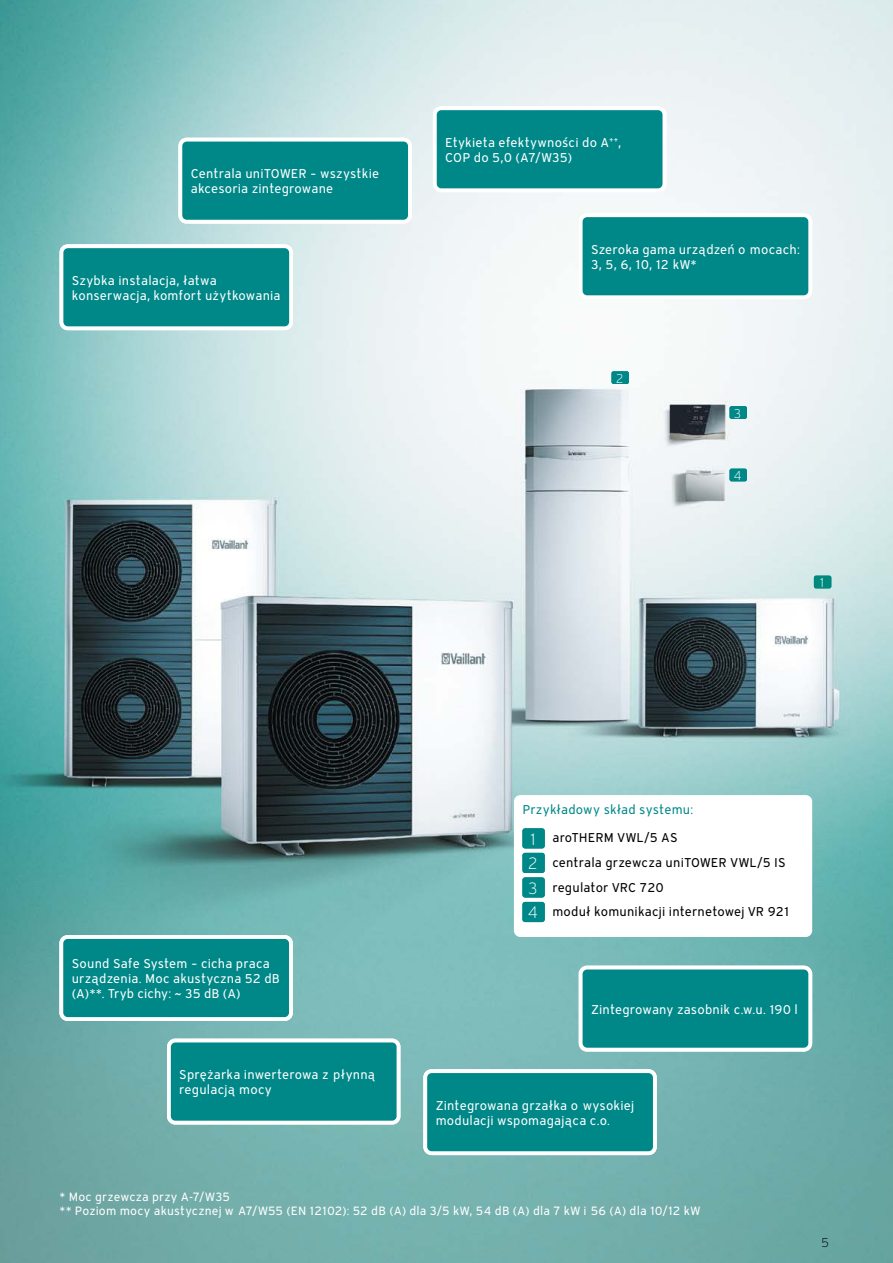
<style>
.page{position:relative;width:893px;height:1263px;background:#fff}
.page>*{position:absolute;margin:0;border:0;box-sizing:border-box;transform-origin:0 0}
.t1{font:300 16.35px/24.6px "Vaillant 16";color:#fff}
.t2{font:12.75px/15.3px "Vaillant 16";letter-spacing:.01em;color:#fff}
.t3{font:12.75px/24.8px "Vaillant 16";letter-spacing:.015em;color:#000}
.t4{font:12.75px "Vaillant 16";letter-spacing:.01em;color:#008889}
.t5{font:300 12.75px "Vaillant 16";color:#fff}
.t6{font:300 12.75px "Vaillant 16";color:#000}
.t7{font:12px/14.4px "Vaillant 16";letter-spacing:.01em;color:#fff}
</style>
<div class="page">
<img style="left:0;top:0;width:893px;height:1263px">
<div style="left:61px;top:937px;width:230px;height:82px;background:#008889;border-radius:6px"></div>
<div style="left:59px;top:935px;width:234px;height:86px;border:4px solid #fff;border-radius:6px"></div>
<div style="left:61px;top:246px;width:230px;height:82px;background:#008889;border-radius:6px"></div>
<div style="left:60px;top:244px;width:233px;height:86px;border:4px solid #fff;border-radius:6px"></div>
<div style="left:180px;top:140px;width:230px;height:82px;background:#008889;border-radius:6px"></div>
<div style="left:178px;top:138px;width:234px;height:86px;border:4px solid #fff;border-radius:6px"></div>
<div style="left:581px;top:967px;width:229px;height:82px;background:#008889;border-radius:6px"></div>
<div style="left:579px;top:966px;width:233px;height:85px;border:4px solid #fff;border-radius:6px"></div>
<div style="left:514px;top:795px;width:298px;height:142px;background:#fff;border-radius:6px"></div>
<div style="left:522px;top:828px;width:23px;height:20px;background:#008889;border-radius:3px"></div>
<div style="left:522px;top:853px;width:23px;height:20px;background:#008889;border-radius:3px"></div>
<div style="left:522px;top:877px;width:23px;height:20px;background:#008889;border-radius:3px"></div>
<div style="left:522px;top:902px;width:23px;height:20px;background:#008889;border-radius:3px"></div>
<div style="left:169px;top:1040px;width:229px;height:82px;background:#008889;border-radius:6px"></div>
<div style="left:167px;top:1038px;width:233px;height:86px;border:4px solid #fff;border-radius:6px"></div>
<div style="left:425px;top:1071px;width:230px;height:82px;background:#008889;border-radius:6px"></div>
<div style="left:423px;top:1069px;width:234px;height:86px;border:4px solid #fff;border-radius:6px"></div>
<div style="left:435px;top:108px;width:229px;height:82px;background:#008889;border-radius:6px"></div>
<div style="left:433px;top:106px;width:233px;height:86px;border:4px solid #fff;border-radius:6px"></div>
<div style="left:581px;top:215px;width:229px;height:82px;background:#008889;border-radius:6px"></div>
<div style="left:579px;top:213px;width:233px;height:86px;border:4px solid #fff;border-radius:6px"></div>
<div style="left:814px;top:576px;width:17px;height:12px;background:#00897d;border-radius:2px"></div>
<div style="left:611px;top:371px;width:18px;height:13px;background:#008889;border-radius:2px"></div>
<div style="left:729px;top:406px;width:18px;height:13px;background:#008889;border-radius:2px"></div>
<div style="left:729px;top:469px;width:18px;height:12px;background:#008889;border-radius:2px"></div>
<p class="t2" style="left:191px;top:166px;width:190px">Centrala uniTOWER – wszystkie akcesoria zintegrowane</p>
<p class="t2" style="left:72px;top:272px;width:210px">Szybka instalacja, łatwa konserwacja, komfort użytkowania</p>
<p class="t2" style="left:445px;top:134px;width:178px">Etykieta efektywności do A<sup>++</sup>,<br>COP do 5,0 (A7/W35)</p>
<p class="t2" style="left:591px;top:241px;width:210px">Szeroka gama urządzeń o mocach:<br>3, 5, 6, 10, 12 kW*</p>
<p class="t5" style="left:616px;top:370px;width:10px">2</p>
<p class="t5" style="left:734px;top:405px;width:9px">3</p>
<p class="t5" style="left:733px;top:467px;width:10px">4</p>
<p class="t5" style="left:820px;top:574px;width:6px">1</p>
<p class="t2" style="left:72px;top:955px;width:210px">Sound Safe System – cicha praca urządzenia. Moc akustyczna 52 dB (A)**. Tryb cichy: ~ 35 dB (A)</p>
<p class="t2" style="left:179px;top:1067px;width:198px">Sprężarka inwerterowa z płynną regulacją mocy</p>
<p class="t4" style="left:522px;top:801px;width:172px">Przykładowy skład systemu:</p>
<p class="t1" style="left:527px;top:826px;width:13px">1<br>2<br>3<br>4</p>
<p class="t3" style="left:552px;top:825px;width:238px">aroTHERM VWL/5 AS<br>centrala grzewcza uniTOWER VWL/5 IS regulator VRC 720<br>moduł komunikacji internetowej VR 921</p>
<p class="t2" style="left:591px;top:1001px;width:208px">Zintegrowany zasobnik c.w.u. 190 l</p>
<p class="t2" style="left:436px;top:1097px;width:200px">Zintegrowana grzałka o wysokiej modulacji wspomagająca c.o.</p>
<p class="t7" style="left:60px;top:1189px;width:642px">* Moc grzewcza przy A-7/W35<br>** Poziom mocy akustycznej w A7/W55 (EN 12102): 52 dB (A) dla 3/5 kW, 54 dB (A) dla 7 kW i 56 (A) dla 10/12 kW</p>
<p class="t6" style="left:821px;top:1234px;width:10px">5</p>
</div>
